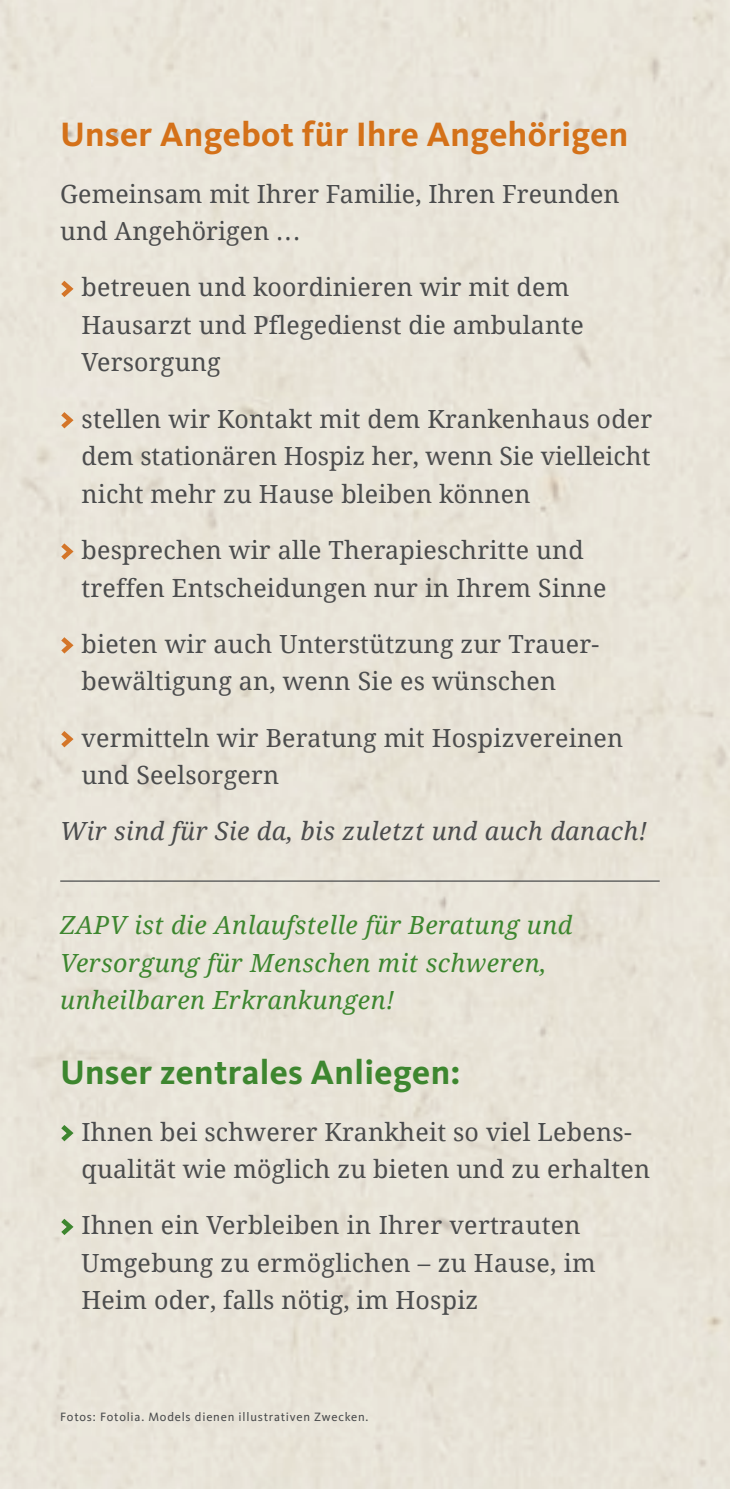
<style>
.page{position:relative;width:730px;height:1489px;background:#fff}
.page>*{position:absolute;margin:0;border:0;box-sizing:border-box;transform-origin:0 0}
.t1{font:700 35px "Kievit OT";letter-spacing:.01em;color:#d47119}
.t2{font:700 35px "Kievit OT";letter-spacing:.01em;color:#3d862f}
.t3{font:25px/37.5px "Droid Serif";letter-spacing:.01em;color:#4b4c4d}
.t4{font:italic 25px/37.5px "Droid Serif";letter-spacing:.02em;color:#3d862f}
.t5{font:italic 25px "Droid Serif";letter-spacing:.02em;color:#4b4c4d}
.t6{font:12.5px "Kievit OT";letter-spacing:.06em;color:#4b4c4d}
.s1{font-family:"Kievit OT";font-weight:500;font-size:30px;color:#d47528}
.s2{font-family:"Kievit OT";font-weight:500;font-size:30px;color:#3d862f}
</style>
<div class="page">
<svg style="left:60px;top:279px;width:15px;height:19px"></svg>
<svg style="left:60px;top:410px;width:15px;height:20px"></svg>
<svg style="left:60px;top:542px;width:15px;height:19px"></svg>
<svg style="left:60px;top:635px;width:15px;height:20px"></svg>
<svg style="left:60px;top:729px;width:15px;height:19px"></svg>
<hr style="left:60px;top:880px;width:600px;height:1px;background:#4b4c4d">
<svg style="left:60px;top:1123px;width:15px;height:19px"></svg>
<svg style="left:60px;top:1217px;width:15px;height:19px"></svg>
<h1 class="t1" style="left:60px;top:113px;width:570px">Unser Angebot für Ihre Angehörigen</h1>
<p class="t3" style="left:60px;top:175px;width:561px">Gemeinsam mit Ihrer Familie, Ihren Freunden und Angehörigen ...</p>
<p class="t3" style="left:81px;top:269px;width:504px;text-indent:-20px"><span class="s1">&gt;</span> betreuen und koordinieren wir mit dem<br>Hausarzt und Pflegedienst die ambulante<br>Versorgung</p>
<p class="t3" style="left:81px;top:400px;width:572px;text-align:justify;text-indent:-20px"><span class="s1">&gt;</span> stellen wir Kontakt mit dem Krankenhaus oder dem stationären Hospiz her, wenn Sie vielleicht nicht mehr zu Hause bleiben können</p>
<p class="t3" style="left:81px;top:531px;width:526px;text-indent:-20px"><span class="s1">&gt;</span> besprechen wir alle Therapieschritte und treffen Entscheidungen nur in Ihrem Sinne</p>
<p class="t3" style="left:81px;top:625px;width:519px;text-indent:-20px"><span class="s1">&gt;</span> bieten wir auch Unterstützung zur Trauer&shy;bewältigung an, wenn Sie es wünschen</p>
<p class="t3" style="left:81px;top:719px;width:543px;text-indent:-20px"><span class="s1">&gt;</span> vermitteln wir Beratung mit Hospizvereinen und Seelsorgern</p>
<p class="t5" style="left:60px;top:817px;width:588px">Wir sind für Sie da, bis zuletzt und auch danach!</p>
<p class="t4" style="left:60px;top:906px;width:514px">ZAPV ist die Anlaufstelle für Beratung und<br>Ver sorgung für Menschen mit schweren, unheilbaren Erkrankungen!</p>
<h1 class="t2" style="left:60px;top:1051px;width:402px">Unser zentrales Anliegen:</h1>
<p class="t3" style="left:81px;top:1113px;width:570px;text-indent:-20px"><span class="s2">&gt;</span> Ihnen bei schwerer Krankheit so viel Lebens&shy;qualität wie möglich zu bieten und zu erhalten</p>
<p class="t3" style="left:81px;top:1206px;width:516px;text-indent:-20px"><span class="s2">&gt;</span> Ihnen ein Verbleiben in Ihrer vertrauten<br>Umgebung zu ermöglichen – zu Hause, im<br>Heim oder, falls nötig, im Hospiz</p>
<p class="t6" style="left:60px;top:1409px;width:310px">Fotos: Fotolia. Models dienen illustrativen Zwecken.</p>
</div>
